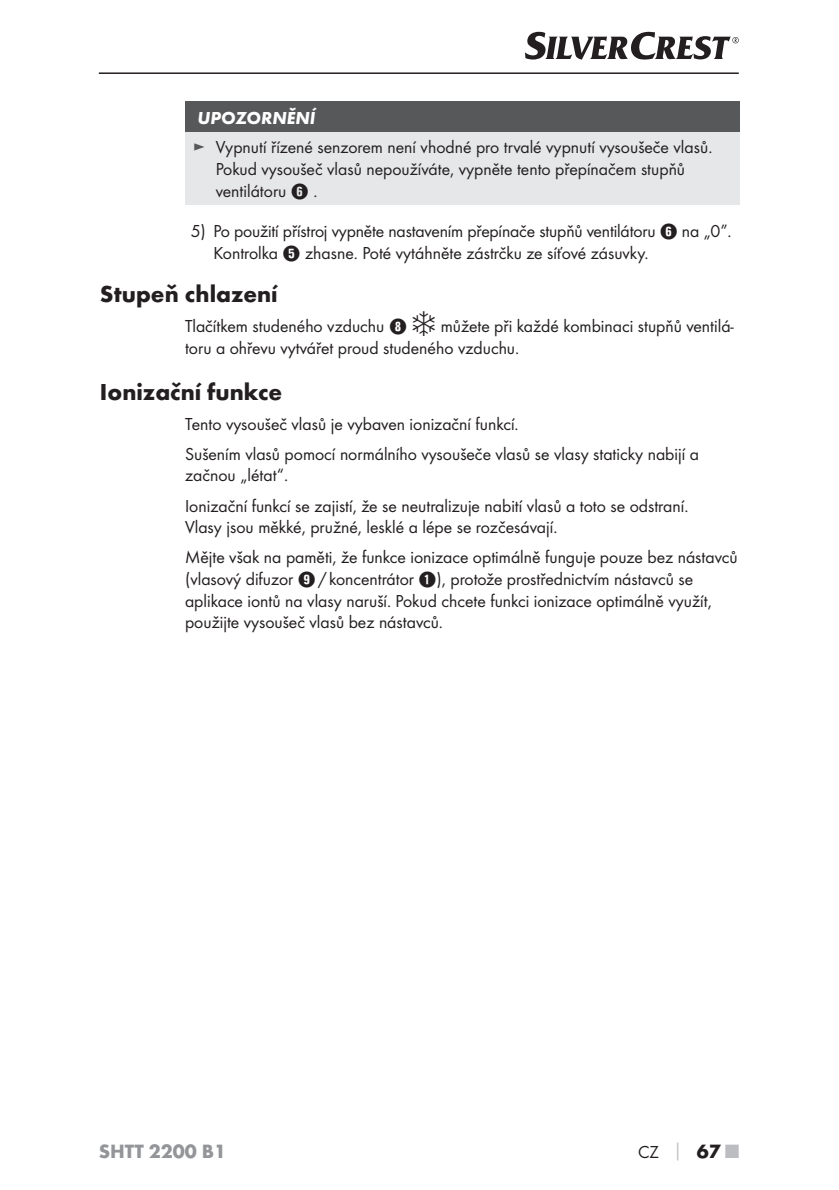
<style>
.page{position:relative;width:839px;height:1190px;background:#fff}
.page>*{position:absolute;margin:0;border:0;box-sizing:border-box;transform-origin:0 0}
.t1{font:700 24px "Futura";color:#231f20}
.t2{font:700 20px "Futura";color:#939598}
.t3{font:18px/21.6px "Futura Boo";color:#231f20}
.t4{font:italic 700 18px "Futura";color:#fff}
.s1{color:#57585a}
.s2{font-family:"Hako PI Nummern"}
.s3{font-family:"Futura";font-weight:700;color:#bcbdc0}
.s4{font-family:"Futura";font-weight:700;font-size:20px}
.s5{font-family:"Futura";font-weight:700;font-size:20px;color:#bcbdc0}
</style>
<div class="page">
<hr style="left:99px;top:72px;width:639px;height:2px;background:#231f20">
<svg style="left:525px;top:32px;width:213px;height:28px"></svg>
<div style="left:185px;top:102px;width:554px;height:30px;background:#57585a"></div>
<div style="left:185px;top:132px;width:554px;height:72px;background:#e6e7e9"></div>
<p class="t4" style="left:197px;top:107px;width:119px">UPOZORNĚNÍ</p>
<p class="t3" style="left:216px;top:136px;width:495px;text-indent:-23px"><span class="s1">►</span> Vypnutí řízené senzorem není vhodné pro trvalé vypnutí vysoušeče vlasů.<br>Pokud vysoušeč vlasů nepoužíváte, vypněte tento přepínačem stupňů ventilátoru <span class="s2">6</span> .</p>
<p class="t3" style="left:213px;top:220px;width:517px;text-indent:-23px">5) Po použití přístroj vypněte nastavením přepínače stupňů ventilátoru <span class="s2">6</span> na „0”.<br>Kontrolka <span class="s2">5</span> zhasne. Poté vytáhněte zástrčku ze síťové zásuvky.</p>
<h1 class="t1" style="left:100px;top:279px;width:179px">Stupeň chlazení</h1>
<p class="t3" style="left:185px;top:315px;width:223px">Tlačítkem studeného vzduchu <span class="s2">8</span></p>
<p class="t3" style="left:185px;top:315px;width:550px;text-indent:255px">můžete při každé kombinaci stupňů ventilá&shy;toru a ohřevu vytvářet proud studeného vzduchu.</p>
<h1 class="t1" style="left:100px;top:377px;width:184px">Ionizační funkce</h1>
<p class="t3" style="left:185px;top:408px;width:515px;line-height:30px">Tento vysoušeč vlasů je vybaven ionizační funkcí.<br>Sušením vlasů pomocí normálního vysoušeče vlasů se vlasy staticky nabijí a</p>
<p class="t3" style="left:185px;top:460px;width:502px;line-height:30px">začnou „létat“.<br>Ionizační funkcí se zajistí, že se neutralizuje nabití vlasů a toto se odstraní.</p>
<p class="t3" style="left:185px;top:512px;width:553px;line-height:30px">Vlasy jsou měkké, pružné, lesklé a lépe se rozčesávají.<br>Mějte však na paměti, že funkce ionizace optimálně funguje pouze bez nástavců</p>
<p class="t3" style="left:185px;top:568px;width:528px">(vlasový difuzor <span class="s2">9</span>/ koncentrátor <span class="s2">1</span>), protože prostřednictvím nástavců se aplikace iontů na vlasy naruší. Pokud chcete funkci ionizace optimálně využít, použijte vysoušeč vlasů bez nástavců.</p>
<p class="t2" style="left:99px;top:1138px;width:129px">SHTT 2200 B1</p>
<p class="t3" style="left:637px;top:1140px;width:102px">CZ <span class="s3">│</span> <span class="s4">67</span> <span class="s5">■</span></p>
</div>
